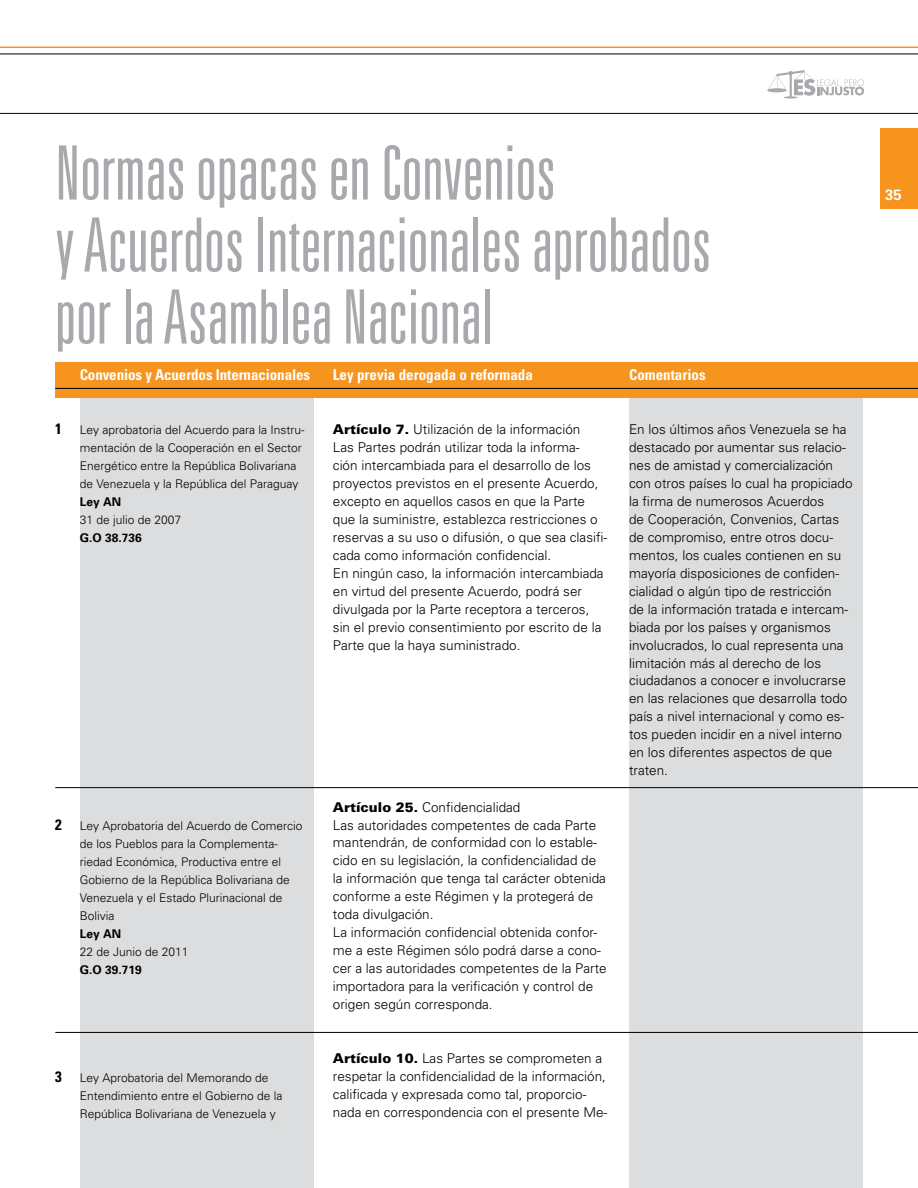
<style>
.page{position:relative;width:918px;height:1188px;background:#fff}
.page>*{position:absolute;margin:0;border:0;box-sizing:border-box;transform-origin:0 0}
.t1{font:300 ultra-condensed 75px/72px "Univers";color:#a7a9ac}
.t2{font:700 condensed 15px "Univers";color:#fff}
.t3{font:700 condensed 15px "Univers";color:#000}
.t4{font:700 15px "Univers";color:#fff}
.t5{font:300 13.5px/18px "Univers";color:#000}
.t6{font:300 12px/18px "Univers";color:#000}
.t7{font:700 12px "Univers";color:#000}
.s1{font-weight:900}
</style>
<div class="page">
<div style="left:881px;top:128px;width:37px;height:81px;background:#f7941e"></div>
<hr style="left:0;top:113px;width:918px;height:1px;background:#000">
<hr style="left:0;top:54px;width:918px;height:1px;background:#000">
<hr style="left:0;top:47px;width:918px;height:1px;background:#f7941e">
<svg style="left:767px;top:70px;width:97px;height:29px"></svg>
<div style="left:80px;top:398px;width:233px;height:790px;background:#dcddde"></div>
<div style="left:629px;top:398px;width:234px;height:790px;background:#dcddde"></div>
<div style="left:55px;top:362px;width:863px;height:36px;background:#f7941e"></div>
<hr style="left:55px;top:388px;width:863px;height:1px;background:#000">
<hr style="left:55px;top:787px;width:863px;height:1px;background:#000">
<hr style="left:55px;top:1032px;width:863px;height:1px;background:#000">
<h1 class="t1" style="left:55px;top:135px;width:657px">Normas opacas en Convenios<br>y Acuerdos Internacionales aprobados por la Asamblea Nacional</h1>
<p class="t2" style="left:80px;top:365px;width:232px">Convenios y Acuerdos Internacionales</p>
<p class="t2" style="left:333px;top:365px;width:201px">Ley previa derogada o reformada</p>
<p class="t2" style="left:629px;top:365px;width:78px">Comentarios</p>
<p class="t3" style="left:55px;top:419px;width:8px">1</p>
<p class="t6" style="left:80px;top:420px;width:226px">Ley aprobatoria del Acuerdo para la Instru&shy;mentación de la Cooperación en el Sector Energético entre la República Bolivariana de Venezuela y la República del Paraguay</p>
<p class="t7" style="left:80px;top:494px;width:43px">Ley AN</p>
<p class="t6" style="left:80px;top:510px;width:103px">31 de julio de 2007</p>
<p class="t7" style="left:80px;top:530px;width:64px">G.O 38.736</p>
<p class="t5" style="left:333px;top:419px;width:276px"><span class="s1">Artículo 7.</span> Utilización de la información<br>Las Partes podrán utilizar toda la informa&shy;ción intercambiada para el desarrollo de los proyectos previstos en el presente Acuerdo, excepto en aquellos casos en que la Parte que la suministre, establezca restricciones o reservas a su uso o difusión, o que sea clasifi&shy;cada como información confidencial.<br>En ningún caso, la información intercambiada en virtud del presente Acuerdo, podrá ser divulgada por la Parte receptora a terceros, sin el previo consentimiento por escrito de la Parte que la haya suministrado.</p>
<p class="t5" style="left:629px;top:419px;width:225px">En los últimos años Venezuela se ha destacado por aumentar sus relacio&shy;nes de amistad y comercialización con otros países lo cual ha propiciado la firma de numerosos Acuerdos<br>de Cooperación, Convenios, Cartas de compromiso, entre otros docu&shy;mentos, los cuales contienen en su mayoría disposiciones de confiden&shy;cialidad o algún tipo de restricción<br>de la información tratada e intercam&shy;biada por los países y organismos involucrados, lo cual representa una limitación más al derecho de los ciudadanos a conocer e involucrarse en las relaciones que desarrolla todo país a nivel internacional y como es&shy;tos pueden incidir en a nivel interno en los diferentes aspectos de que traten.</p>
<p class="t3" style="left:55px;top:815px;width:8px">2</p>
<p class="t6" style="left:80px;top:816px;width:224px">Ley Aprobatoria del Acuerdo de Comercio de los Pueblos para la Complementa&shy;riedad Económica, Productiva entre el Gobierno de la República Bolivariana de Venezuela y el Estado Plurinacional de Bolivia</p>
<p class="t7" style="left:80px;top:926px;width:43px">Ley AN</p>
<p class="t6" style="left:80px;top:942px;width:110px">22 de Junio de 2011</p>
<p class="t7" style="left:80px;top:962px;width:64px">G.O 39.719</p>
<p class="t5" style="left:333px;top:797px;width:275px"><span class="s1">Artículo 25.</span> Confidencialidad<br>Las autoridades competentes de cada Parte mantendrán, de conformidad con lo estable&shy;cido en su legislación, la confidencialidad de la información que tenga tal carácter obtenida conforme a este Régimen y la protegerá de toda divulgación.<br>La información confidencial obtenida confor&shy;me a este Régimen sólo podrá darse a cono&shy;cer a las autoridades competentes de la Parte importadora para la verificación y control de origen según corresponda.</p>
<p class="t3" style="left:55px;top:1067px;width:8px">3</p>
<p class="t6" style="left:80px;top:1068px;width:204px">Ley Aprobatoria del Memorando de<br>Entendimiento entre el Gobierno de la<br>República Bolivariana de Venezuela y</p>
<p class="t5" style="left:333px;top:1049px;width:276px"><span class="s1">Artículo 10.</span> Las Partes se comprometen a respetar la confidencialidad de la información, calificada y expresada como tal, proporcio&shy;nada en correspondencia con el presente Me-</p>
<p class="t4" style="left:885px;top:185px;width:18px">35</p>
</div>
